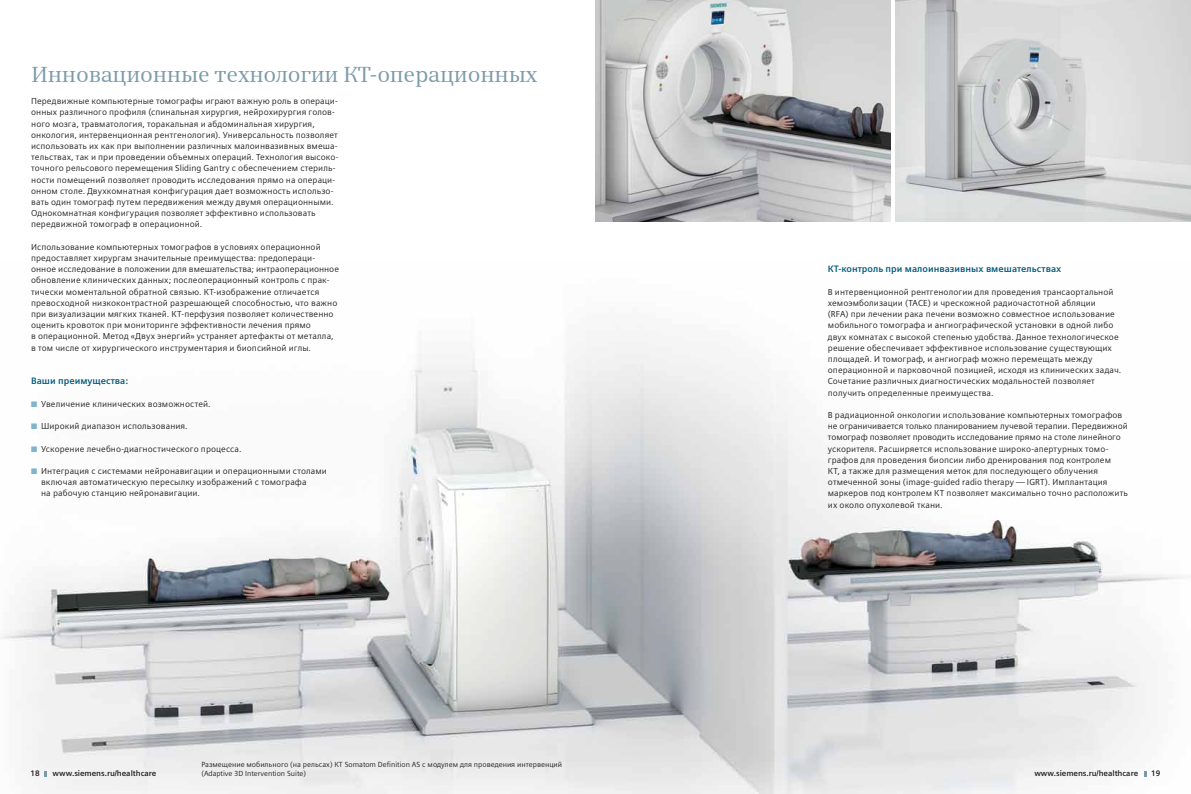
<style>
.page{position:relative;width:1191px;height:794px;background:#fff}
.page>*{position:absolute;margin:0;border:0;box-sizing:border-box;transform-origin:0 0}
.t1{font:22px "Siemens Serif";letter-spacing:-.01em;color:#7b9aa9}
.t2{font:700 9.3px "Siemens Sans";color:#005779}
.t3{font:8.7px/11.2px "Siemens Sans";letter-spacing:.005em;color:#231f20}
.t4{font:700 8px "Siemens Sans";letter-spacing:-.005em;color:#231f20}
.t5{font:7.4px "Siemens Sans";color:#231f20}
.s1{color:#80b4cc}
</style>
<div class="page">
<img style="left:0;top:341px;width:1185px;height:453px">
<img style="left:896px;top:0;width:295px;height:222px">
<img style="left:595px;top:0;width:295px;height:222px">
<svg style="left:44px;top:771px;width:3px;height:5px"></svg>
<h1 class="t1" style="left:32px;top:61px;width:507px">Инновационные технологии КТ-операционных</h1>
<p class="t3" style="left:31px;top:96px;width:309px">Передвижные компьютерные томографы играют важную роль в операци‑ онных различного профиля (спинальная хирургия, нейрохирургия голов‑ ного мозга, травматология, торакальная и абдоминальная хирургия, онкология, интервенционная рентгенология). Универсальность позволяет использовать их как при выполнении различных малоинвазивных вмеша‑ тельствах, так и при проведении объемных операций. Технология высоко‑ точного рельсового перемещения Sliding Gantry с обеспечением стериль‑ ности помещений позволяет проводить исследования прямо на операци‑ онном столе. Двухкомнатная конфигурация дает возможность использо‑ вать один томограф путем передвижения между двумя операционными.<br>Однокомнатная конфигурация позволяет эффективно использовать передвижной томограф в операционной.</p>
<p class="t3" style="left:31px;top:241px;width:309px">Использование компьютерных томографов в условиях операционной предоставляет хирургам значительные преимущества: предопераци‑ онное исследование в положении для вмешательства; интраоперационное обновление клинических данных; послеоперационный контроль с прак‑ тически моментальной обратной связью. КТ-изображение отличается превосходной низкоконтрастной разрешающей способностью, что важно при визуализации мягких тканей. КТ-перфузия позволяет количественно оценить кровоток при мониторинге эффективности лечения прямо<br>в операционной. Метод «Двух энергий» устраняет артефакты от металла, в том числе от хирургического инструментария и биопсийной иглы.</p>
<p class="t2" style="left:31px;top:376px;width:98px">Ваши преимущества:</p>
<p class="t3" style="left:31px;top:398px;width:181px"><span class="s1">■</span> Увеличение клинических возможностей.</p>
<p class="t3" style="left:31px;top:420px;width:158px"><span class="s1">■</span> Широкий диапазон использования.</p>
<p class="t3" style="left:31px;top:443px;width:212px"><span class="s1">■</span> Ускорение лечебно-диагностического процесса.</p>
<p class="t3" style="left:41px;top:465px;width:287px;text-indent:-10px"><span class="s1">■</span> Интеграция с системами нейронавигации и операционными столами включая автоматическую пересылку изображений с томографа<br>на рабочую станцию нейронавигации.</p>
<p class="t2" style="left:828px;top:264px;width:235px">КТ-контроль при малоинвазивных вмешательствах</p>
<p class="t3" style="left:828px;top:286px;width:295px">В интервенционной рентгенологии для проведения трансаортальной хемоэмболизации (TACE) и чрескожной радиочастотной абляции<br>(RFA) при лечении рака печени возможно совместное использование мобильного томографа и ангиографической установки в одной либо двух комнатах с высокой степенью удобства. Данное технологическое решение обеспечивает эффективное использование существующих площадей. И томограф, и ангиограф можно перемещать между операционной и парковочной позицией, исходя из клинических задач.<br>Сочетание различных диагностических модальностей позволяет получить определенные преимущества.</p>
<p class="t3" style="left:828px;top:409px;width:301px">В радиационной онкологии использование компьютерных томографов не ограничивается только планированием лучевой терапии. Передвижной томограф позволяет проводить исследование прямо на столе линейного ускорителя. Расширяется использование широко-апертурных томо‑ графов для проведения биопсии либо дренирования под контролем<br>КТ, а также для размещения меток для последующего облучения отмеченной зоны (image-guided radio therapy — IGRT). Имплантация маркеров под контролем КТ позволяет максимально точно расположить их около опухолевой ткани.</p>
<p class="t5" style="left:201px;top:760px;width:362px">Размещение мобильного (на рельсах) КТ Somatom Definition AS с модулем для проведения интервенций</p>
<p class="t4" style="left:30px;top:769px;width:11px">18</p>
<p class="t4" style="left:53px;top:769px;width:105px">www.siemens.ru/healthcare</p>
<p class="t5" style="left:201px;top:769px;width:106px">(Adaptive 3D Intervention Suite)</p>
<p class="t4" style="left:1034px;top:769px;width:105px">www.siemens.ru/healthcare</p>
<p class="t4" style="left:1151px;top:769px;width:11px">19</p>
</div>
